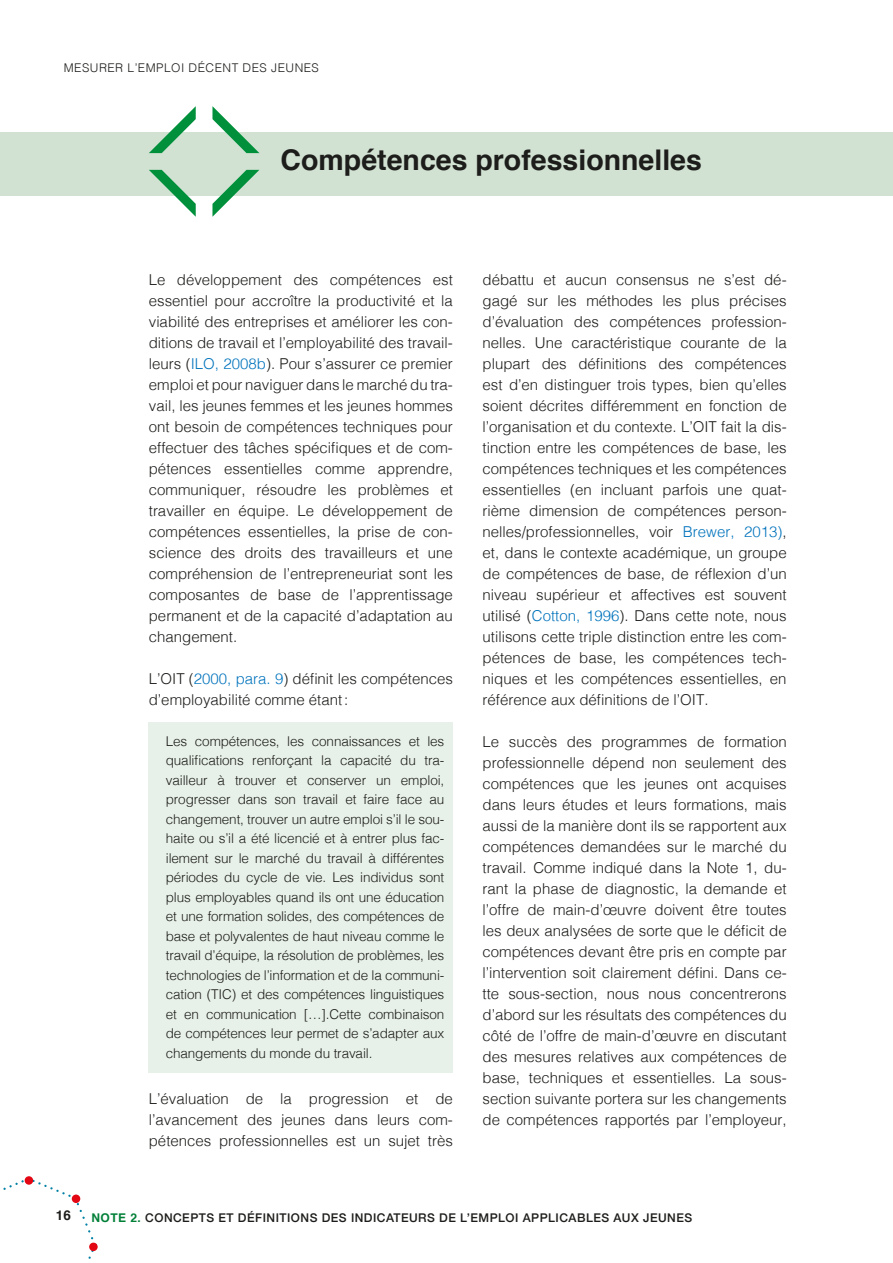
<style>
.page{position:relative;width:893px;height:1263px;background:#fff}
.page>*{position:absolute;margin:0;border:0;box-sizing:border-box;transform-origin:0 0}
.t1{font:700 28.5px "Helvetica";color:#1d1d1b}
.t2{font:300 15px/21px "Helvetica";color:#1d1d1b;text-align:justify}
.t3{font:300 13.5px/19.5px "Helvetica";letter-spacing:-.01em;color:#1d1d1b;text-align:justify}
.t4{font:700 13.5px "Helvetica";color:#1d1d1b}
.t5{font:500 12px "Helvetica Neue";letter-spacing:.04em;color:#1d1d1b}
.t6{font:300 12px "Helvetica";letter-spacing:.04em;color:#1d1d1b}
.s1{color:#0073bc}
.s2{font-family:"Helvetica";font-weight:700;color:#007f37}
</style>
<div class="page">
<svg style="left:3px;top:1177px;width:91px;height:82px"></svg>
<div style="left:25px;top:1176px;width:8px;height:9px;background:#e30613;border-radius:50%"></div>
<svg style="left:89px;top:1242px;width:9px;height:9px"></svg>
<div style="left:72px;top:1194px;width:8px;height:9px;background:#e30613;border-radius:50%"></div>
<div style="left:149px;top:723px;width:304px;height:350px;background:#e8f1e9"></div>
<div style="left:0;top:132px;width:893px;height:64px;background:#d1e2d2"></div>
<svg style="left:149px;top:106px;width:110px;height:111px"></svg>
<p class="t6" style="left:64px;top:58px;width:257px">MESURER L’EMPLOI DÉCENT DES JEUNES</p>
<h1 class="t1" style="left:281px;top:137px;width:423px">Compétences professionnelles</h1>
<p class="t2" style="left:149px;top:268px;width:306px">Le développement des compétences est essentiel pour accroître la productivité et la viabilité des entreprises et améliorer les con&shy;ditions de travail et l’employabilité des travail&shy;leurs (<span class="s1">ILO, 2008b</span>). Pour s’assurer ce premier emploi et pour naviguer dans le marché du tra&shy;vail, les jeunes femmes et les jeunes hommes ont besoin de compétences techniques pour effectuer des tâches spécifiques et de com&shy;pétences essentielles comme apprendre, communiquer, résoudre les problèmes et travailler en équipe. Le développement de compétences essentielles, la prise de con&shy;science des droits des travailleurs et une compréhension de l’entrepreneuriat sont les composantes de base de l’apprentissage permanent et de la capacité d’adaptation au changement.</p>
<p class="t2" style="left:149px;top:667px;width:306px">L’OIT (<span class="s1">2000, para. 9</span>) définit les compétences d’employabilité comme étant:</p>
<p class="t3" style="left:166px;top:730px;width:280px">Les compétences, les connaissances et les qualifications renforçant la capacité du tra&shy;vailleur à trouver et conserver un emploi, progresser dans son travail et faire face au changement, trouver un autre emploi s’il le sou&shy;haite ou s’il a été licencié et à entrer plus fac&shy;ilement sur le marché du travail à différentes périodes du cycle de vie. Les individus sont plus employables quand ils ont une éducation et une formation solides, des compétences de base et polyvalentes de haut niveau comme le travail d’équipe, la résolution de problèmes, les technologies de l’information et de la communi&shy;cation (TIC) et des compétences linguistiques et en communication […].Cette combinaison de compétences leur permet de s’adapter aux changements du monde du travail.</p>
<p class="t2" style="left:149px;top:1087px;width:306px">L’évaluation de la progression et de l’avancement des jeunes dans leurs com&shy;pétences professionnelles est un sujet très</p>
<p class="t2" style="left:483px;top:268px;width:306px">débattu et aucun consensus ne s’est dé&shy;gagé sur les méthodes les plus précises d’évaluation des compétences profession&shy;nelles. Une caractéristique courante de la plupart des définitions des compétences est d’en distinguer trois types, bien qu’elles soient décrites différemment en fonction de l’organisation et du contexte. L’OIT fait la dis&shy;tinction entre les compétences de base, les compétences techniques et les compétences essentielles (en incluant parfois une quat&shy;rième dimension de compétences person&shy;nelles/professionnelles, voir <span class="s1">Brewer, 2013)</span>, et, dans le contexte académique, un groupe de compétences de base, de réflexion d’un niveau supérieur et affectives est souvent utilisé (<span class="s1">Cotton, 1996</span>). Dans cette note, nous utilisons cette triple distinction entre les com&shy;pétences de base, les compétences tech&shy;niques et les compétences essentielles, en référence aux définitions de l’OIT.</p>
<p class="t2" style="left:483px;top:730px;width:306px">Le succès des programmes de formation professionnelle dépend non seulement des compétences que les jeunes ont acquises dans leurs études et leurs formations, mais aussi de la manière dont ils se rapportent aux compétences demandées sur le marché du travail. Comme indiqué dans la Note 1, du&shy;rant la phase de diagnostic, la demande et l’offre de main-d’œuvre doivent être toutes les deux analysées de sorte que le déficit de compétences devant être pris en compte par l’intervention soit clairement défini. Dans ce&shy;tte sous-section, nous nous concentrerons d’abord sur les résultats des compétences du côté de l’offre de main-d’œuvre en discutant des mesures relatives aux compétences de base, techniques et essentielles. La sous&shy;section suivante portera sur les changements de compétences rapportés par l’employeur,</p>
<p class="t4" style="left:56px;top:1204px;width:17px">16</p>
<p class="t5" style="left:91px;top:1207px;width:602px"><span class="s2">NOTE 2.</span> CONCEPTS ET DÉFINITIONS DES INDICATEURS DE L’EMPLOI APPLICABLES AUX JEUNES</p>
</div>
